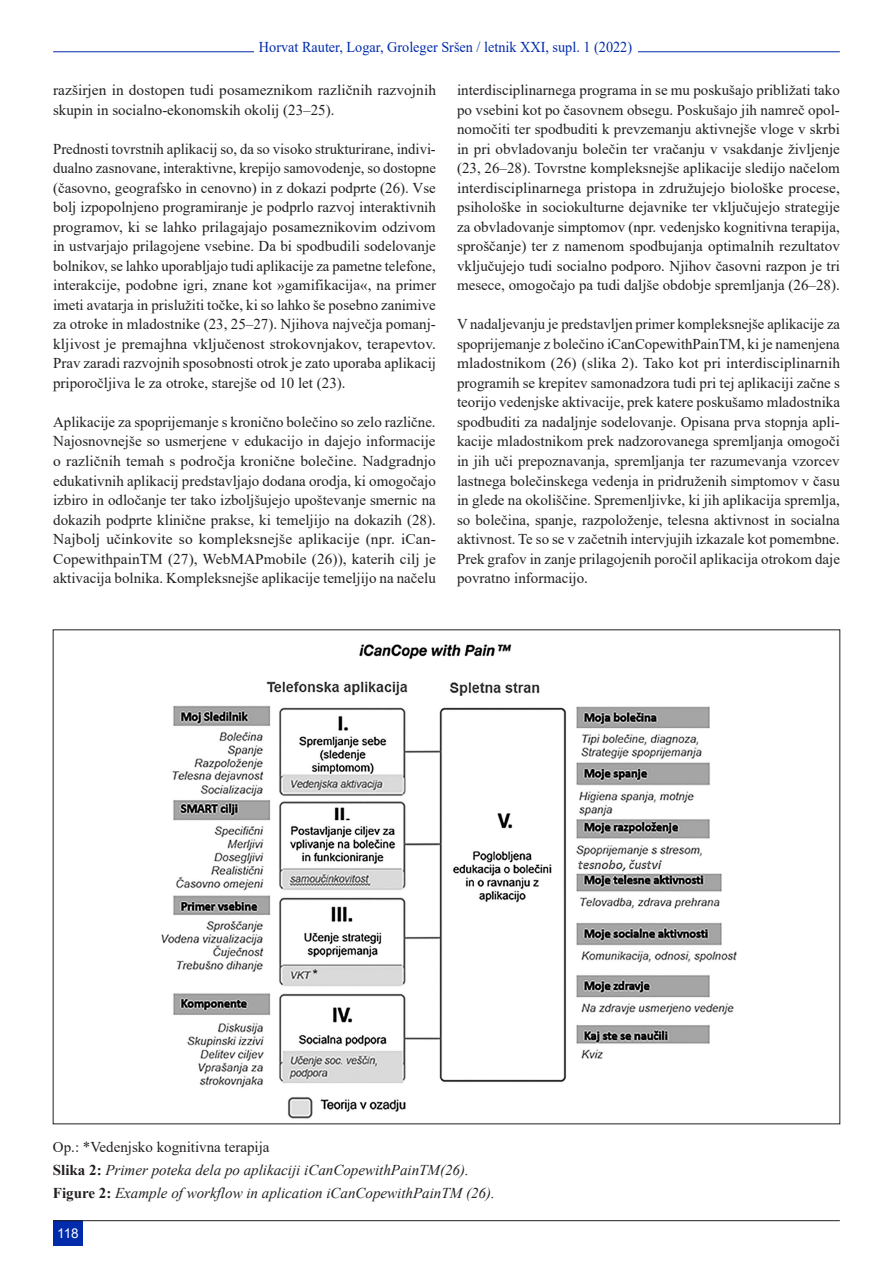
<style>
.page{position:relative;width:893px;height:1263px;background:#fff}
.page>*{position:absolute;margin:0;border:0;box-sizing:border-box;transform-origin:0 0}
.t1{font:15px/19.5px "Times New Roman";color:#231f20;text-align:justify}
.t2{font:italic 15px/22.8px "Times New Roman";color:#231f20}
.t3{font:15px "Times New Roman";color:#002baa;scale:.95 1}
.t4{font:13.5px "Arial";color:#fff}
.s1{font-style:normal}
.s2{font-weight:700;font-style:normal}
</style>
<div class="page">
<img style="left:161px;top:644px;width:576px;height:475px">
<hr style="left:53px;top:52px;width:787px;height:1px;background:#002baa">
<div style="left:254px;top:31px;width:383px;height:26px;background:#fff"></div>
<div style="left:53px;top:1220px;width:30px;height:26px;background:#002baa"></div>
<hr style="left:53px;top:1220px;width:787px;height:1px;background:#231f20">
<p class="t3" style="left:259px;top:37px;width:394px">Horvat Rauter, Logar, Groleger Sršen / letnik XXI, supl. 1 (2022)</p>
<p class="t1" style="left:53px;top:80px;width:384px">razširjen in dostopen tudi posameznikom različnih razvojnih skupin in socialno-ekonomskih okolij (23–25).</p>
<p class="t1" style="left:53px;top:139px;width:384px">Prednosti tovrstnih aplikacij so, da so visoko strukturirane, indivi&shy;dualno zasnovane, interaktivne, krepijo samovodenje, so dostopne (časovno, geografsko in cenovno) in z dokazi podprte (26). Vse bolj izpopolnjeno programiranje je podprlo razvoj interaktivnih programov, ki se lahko prilagajajo posameznikovim odzivom in ustvarjajo prilagojene vsebine. Da bi spodbudili sodelovanje bolnikov, se lahko uporabljajo tudi aplikacije za pametne telefone, interakcije, podobne igri, znane kot »gamifikacija«, na primer imeti avatarja in prislužiti točke, ki so lahko še posebno zanimive za otroke in mladostnike (23, 25–27). Njihova največja pomanj&shy;kljivost je premajhna vključenost strokovnjakov, terapevtov.<br>Prav zaradi razvojnih sposobnosti otrok je zato uporaba aplikacij priporočljiva le za otroke, starejše od 10 let (23).</p>
<p class="t1" style="left:53px;top:412px;width:384px">Aplikacije za spoprijemanje s kronično bolečino so zelo različne.<br>Najosnovnejše so usmerjene v edukacijo in dajejo informacije o različnih temah s področja kronične bolečine. Nadgradnjo edukativnih aplikacij predstavljajo dodana orodja, ki omogočajo izbiro in odločanje ter tako izboljšujejo upoštevanje smernic na dokazih podprte klinične prakse, ki temeljijo na dokazih (28).<br>Najbolj učinkovite so kompleksnejše aplikacije (npr. iCan-CopewithpainTM (27), WebMAPmobile (26)), katerih cilj je aktivacija bolnika. Kompleksnejše aplikacije temeljijo na načelu</p>
<p class="t1" style="left:457px;top:80px;width:384px">interdisciplinarnega programa in se mu poskušajo približati tako po vsebini kot po časovnem obsegu. Poskušajo jih namreč opol&shy;nomočiti ter spodbuditi k prevzemanju aktivnejše vloge v skrbi in pri obvladovanju bolečin ter vračanju v vsakdanje življenje (23, 26–28). Tovrstne kompleksnejše aplikacije sledijo načelom interdisciplinarnega pristopa in združujejo biološke procese, psihološke in sociokulturne dejavnike ter vključujejo strategije za obvladovanje simptomov (npr. vedenjsko kognitivna terapija, sproščanje) ter z namenom spodbujanja optimalnih rezultatov vključujejo tudi socialno podporo. Njihov časovni razpon je tri mesece, omogočajo pa tudi daljše obdobje spremljanja (26–28).</p>
<p class="t1" style="left:457px;top:314px;width:384px">V nadaljevanju je predstavljen primer kompleksnejše aplikacije za spoprijemanje z bolečino iCanCopewithPainTM, ki je namenjena mladostnikom (26) (slika 2). Tako kot pri interdisciplinarnih programih se krepitev samonadzora tudi pri tej aplikaciji začne s teorijo vedenjske aktivacije, prek katere poskušamo mladostnika spodbuditi za nadaljnje sodelovanje. Opisana prva stopnja apli&shy;kacije mladostnikom prek nadzorovanega spremljanja omogoči in jih uči prepoznavanja, spremljanja ter razumevanja vzorcev lastnega bolečinskega vedenja in pridruženih simptomov v času in glede na okoliščine. Spremenljivke, ki jih aplikacija spremlja, so bolečina, spanje, razpoloženje, telesna aktivnost in socialna aktivnost. Te so se v začetnih intervjujih izkazale kot pomembne.<br>Prek grafov in zanje prilagojenih poročil aplikacija otrokom daje povratno informacijo.</p>
<p class="t2" style="left:53px;top:1135px;width:443px"><span class="s1">Op.: *Vedenjsko kognitivna terapija<br></span><span class="s2">Slika 2:</span> Primer poteka dela po aplikaciji iCanCopewithPainTM(26).<br><span class="s2">Figure 2:</span> Example of workflow in aplication iCanCopewithPainTM (26).</p>
<p class="t4" style="left:57px;top:1224px;width:23px">118</p>
</div>
